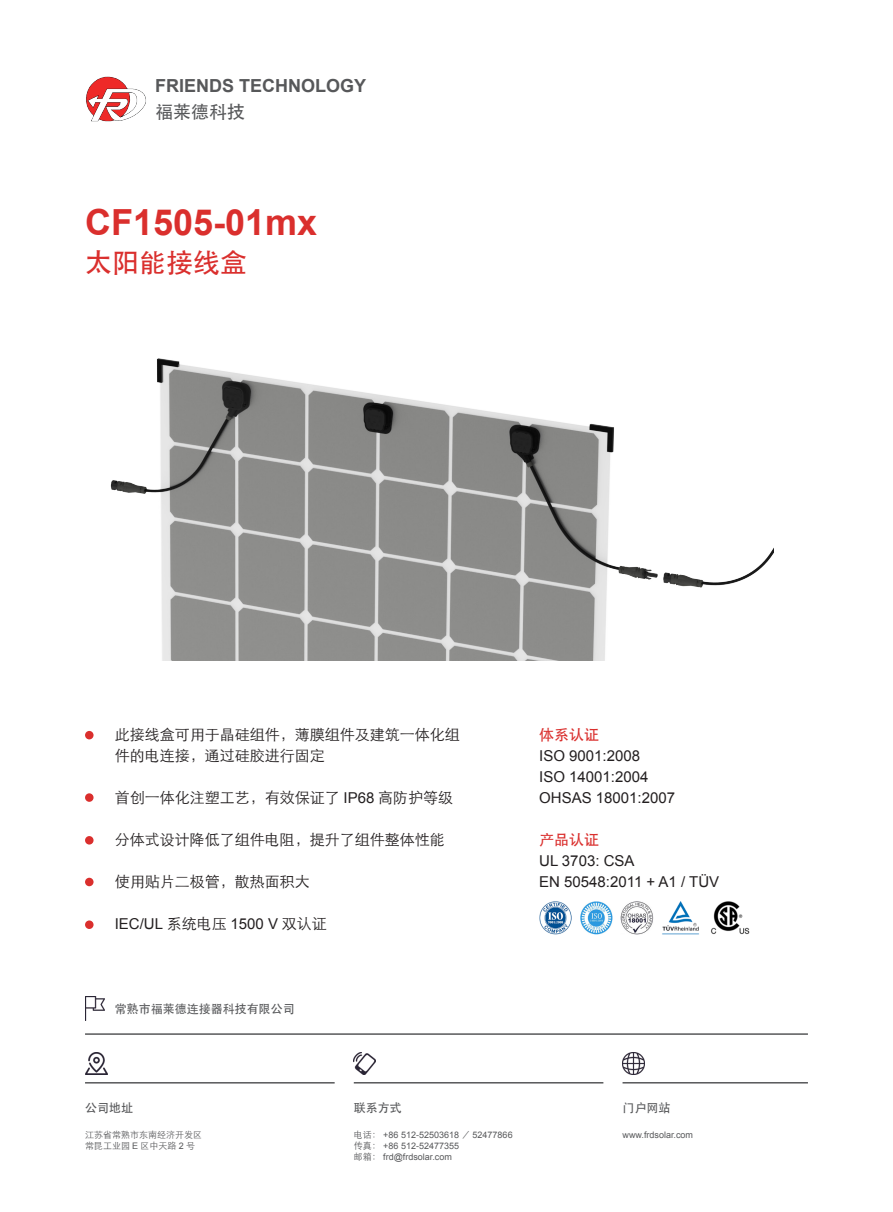
<style>
.page{position:relative;width:893px;height:1212px;background:#fff}
.page>*{position:absolute;margin:0;border:0;box-sizing:border-box;transform-origin:0 0}
.t1{font:700 36px "Arial";color:#da2f2d}
.t2{font:500 27px "ST Heiti SC";color:#da2f2d}
.t3{font:700 18px "Arial";color:#57585a}
.t4{font:500 18px "ST Heiti SC";color:#57585a}
.t5{font:300 15px/21px "ST Heiti SC";color:#231f20}
.t6{font:15px "Arial";color:#231f20}
.t7{font:500 15px "ST Heiti SC";color:#da2f2d}
.t8{font:500 12px "ST Heiti SC";color:#57585a}
.t9{font:9px "Arial";color:#57585a}
.t10{font:300 9px "ST Heiti SC";color:#57585a}
.s1{font-family:"Arial";font-weight:400}
.s2{font-family:"ST Heiti SC";font-weight:300}
</style>
<div class="page">
<img style="left:86px;top:77px;width:60px;height:44px">
<img style="left:85px;top:1053px;width:22px;height:22px">
<img style="left:85px;top:996px;width:20px;height:25px">
<img style="left:354px;top:1053px;width:21px;height:21px">
<img style="left:622px;top:1053px;width:22px;height:22px">
<hr style="left:85px;top:1033px;width:723px;height:2px;background:#57585a">
<hr style="left:85px;top:1082px;width:250px;height:1px;background:#57585a">
<hr style="left:354px;top:1082px;width:249px;height:1px;background:#57585a">
<hr style="left:622px;top:1082px;width:186px;height:1px;background:#57585a">
<img style="left:110px;top:358px;width:663px;height:302px">
<div style="left:85px;top:731px;width:9px;height:8px;background:#da2f2d;border-radius:50%"></div>
<div style="left:85px;top:793px;width:9px;height:9px;background:#da2f2d;border-radius:50%"></div>
<div style="left:85px;top:836px;width:9px;height:8px;background:#da2f2d;border-radius:50%"></div>
<div style="left:85px;top:878px;width:9px;height:8px;background:#da2f2d;border-radius:50%"></div>
<img style="left:539px;top:901px;width:211px;height:34px">
<div style="left:85px;top:920px;width:9px;height:9px;background:#da2f2d;border-radius:50%"></div>
<p class="t3" style="left:155px;top:74px;width:213px">FRIENDS TECHNOLOGY</p>
<p class="t4" style="left:155px;top:101px;width:91px">福莱德科技</p>
<p class="t1" style="left:85px;top:199px;width:234px">CF1505-01mx</p>
<p class="t2" style="left:85px;top:248px;width:163px">太阳能接线盒</p>
<p class="t5" style="left:115px;top:722px;width:346px">此接线盒可用于晶硅组件，薄膜组件及建筑一体化组件的电连接，通过硅胶进行固定</p>
<p class="t5" style="left:115px;top:785px;width:340px">首创一体化注塑工艺，有效保证了 <span class="s1">IP68</span> 高防护等级</p>
<p class="t5" style="left:115px;top:827px;width:331px">分体式设计降低了组件电阻，提升了组件整体性能</p>
<p class="t5" style="left:115px;top:869px;width:196px">使用贴片二极管，散热面积大</p>
<p class="t6" style="left:115px;top:914px;width:213px">IEC/UL <span class="s2">系统电压</span> 1500 V <span class="s2">双认证</span></p>
<p class="t8" style="left:115px;top:1002px;width:181px">常熟市福莱德连接器科技有限公司</p>
<p class="t7" style="left:539px;top:726px;width:61px">体系认证</p>
<p class="t6" style="left:539px;top:746px;width:102px">ISO 9001:2008</p>
<p class="t6" style="left:539px;top:767px;width:111px">ISO 14001:2004</p>
<p class="t6" style="left:539px;top:788px;width:137px">OHSAS 18001:2007</p>
<p class="t7" style="left:539px;top:831px;width:61px">产品认证</p>
<p class="t6" style="left:539px;top:851px;width:97px">UL 3703: CSA</p>
<p class="t6" style="left:539px;top:872px;width:181px">EN 50548:2011 + A1 / TÜV</p>
<p class="t8" style="left:85px;top:1101px;width:49px">公司地址</p>
<p class="t10" style="left:85px;top:1127px;width:118px">江苏省常熟市东南经济开发区</p>
<p class="t10" style="left:85px;top:1138px;width:112px">常昆工业园 <span class="s1">E</span> 区中天路 <span class="s1">2</span> 号</p>
<p class="t8" style="left:354px;top:1101px;width:49px">联系方式</p>
<p class="t9" style="left:354px;top:1129px;width:178px"><span class="s2">电话：</span> +86 512-52503618 <span class="s2">／</span> 52477866<span class="s2">　　</span></p>
<p class="t9" style="left:354px;top:1140px;width:107px"><span class="s2">传真：</span> +86 512-52477355</p>
<p class="t9" style="left:354px;top:1150px;width:100px"><span class="s2">邮箱：</span> frd@frdsolar.com</p>
<p class="t8" style="left:622px;top:1101px;width:49px">门户网站</p>
<p class="t9" style="left:622px;top:1129px;width:72px">www.frdsolar.com</p>
</div>
